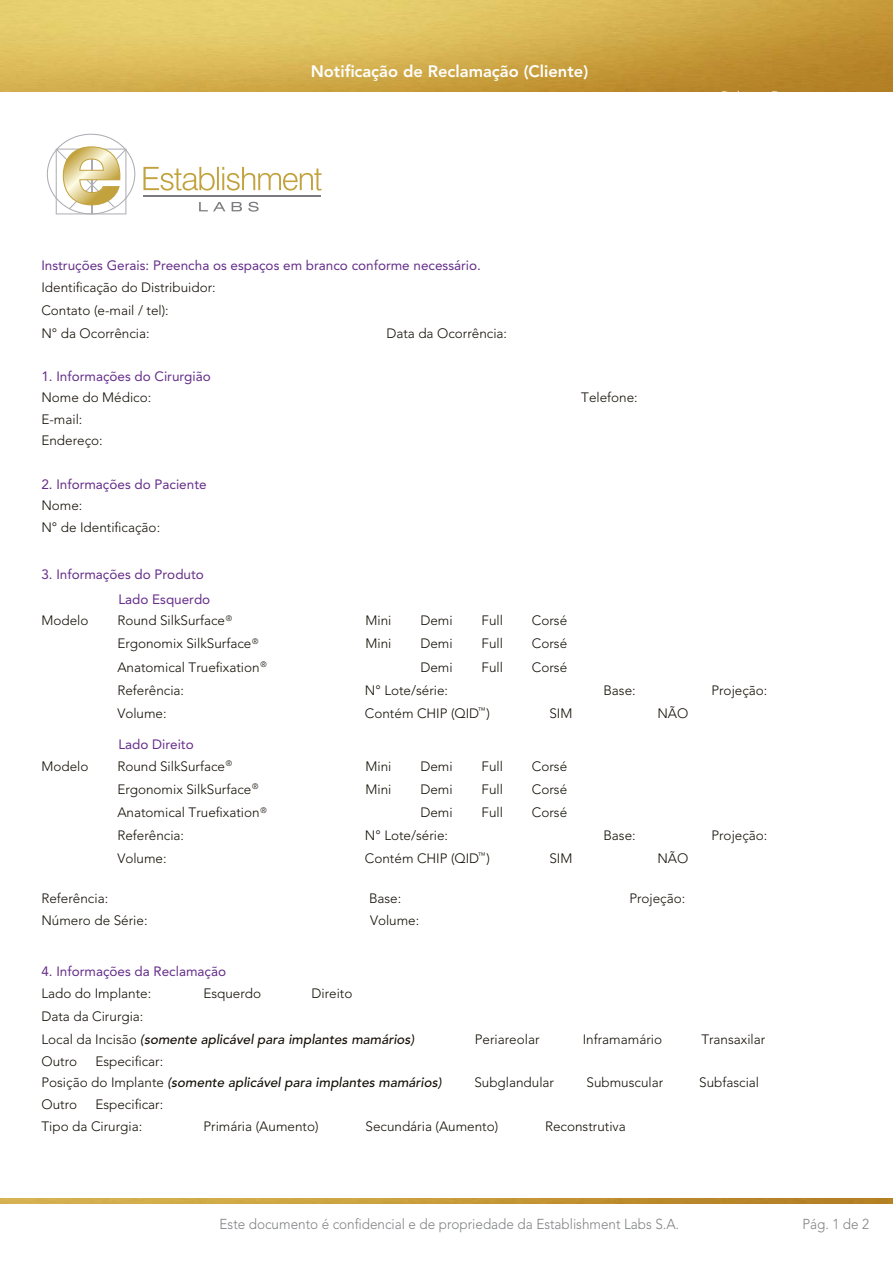
<style>
.page{position:relative;width:893px;height:1263px;background:#fff}
.page>*{position:absolute;margin:0;border:0;box-sizing:border-box;transform-origin:0 0}
.t1{font:800 16.5px "Avenir LT Std";color:#fff}
.t2{font:300 14.4px "Avenir LT Std";color:#808285;scale:.94 1}
.t3{font:300 13.5px/23.1px "Avenir LT Std";color:#141006}
.t4{font:13.5px "Avenir LT Std";color:#652d89}
.t5{font:italic 500 13.5px/23.1px "Avenir LT Std";color:#141006}
.t6{font:300 7.8px "Avenir LT Std";color:#141006}
.s1{font-weight:300;font-style:normal}
</style>
<div class="page">
<img style="left:0;top:0;width:893px;height:91px">
<img style="left:0;top:1198px;width:893px;height:5px">
<svg style="left:47px;top:134px;width:88px;height:80px"></svg>
<svg style="left:143px;top:167px;width:72px;height:24px"></svg>
<hr style="left:217px;top:167px;width:2px;height:23px;background:#c2a23d">
<svg style="left:222px;top:167px;width:100px;height:24px"></svg>
<svg style="left:199px;top:202px;width:26px;height:9px"></svg>
<svg style="left:232px;top:202px;width:10px;height:9px"></svg>
<svg style="left:248px;top:202px;width:11px;height:10px"></svg>
<hr style="left:144px;top:195px;width:177px;height:1px;background:#7c7b80">
<p class="t1" style="left:311px;top:61px;width:279px">Notificação de Reclamação (Cliente)</p>
<p class="t4" style="left:41px;top:258px;width:441px">Instruções Gerais: Preencha os espaços em branco conforme necessário.</p>
<p class="t3" style="left:41px;top:276px;width:176px">Identificação do Distribuidor:<br>Contato (e-mail / tel):<br>N° da Ocorrência:</p>
<p class="t3" style="left:386px;top:322px;width:122px">Data da Ocorrência:</p>
<p class="t4" style="left:41px;top:368px;width:171px">1. Informações do Cirurgião</p>
<p class="t3" style="left:41px;top:386px;width:111px">Nome do Médico:</p>
<p class="t3" style="left:581px;top:386px;width:58px">Telefone:</p>
<p class="t3" style="left:41px;top:408px;width:63px;line-height:21.6px">E-mail:<br>Endereço:</p>
<p class="t4" style="left:41px;top:476px;width:167px">2. Informações do Paciente</p>
<p class="t3" style="left:41px;top:495px;width:120px;line-height:21.8px">Nome:<br>N° de Identificação:</p>
<p class="t4" style="left:41px;top:566px;width:164px">3. Informações do Produto</p>
<p class="t3" style="left:41px;top:609px;width:49px">Modelo</p>
<p class="t3" style="left:117px;top:609px;width:116px">Round SilkSurface<sup>®</sup></p>
<p class="t3" style="left:365px;top:609px;width:27px">Mini</p>
<p class="t3" style="left:420px;top:609px;width:34px">Demi</p>
<p class="t3" style="left:481px;top:609px;width:23px">Full</p>
<p class="t3" style="left:532px;top:609px;width:37px">Corsé</p>
<p class="t3" style="left:117px;top:632px;width:143px">Ergonomix SilkSurface<sup>®</sup></p>
<p class="t3" style="left:365px;top:632px;width:27px">Mini</p>
<p class="t3" style="left:420px;top:632px;width:34px">Demi</p>
<p class="t3" style="left:481px;top:632px;width:23px">Full</p>
<p class="t3" style="left:532px;top:632px;width:37px">Corsé</p>
<p class="t3" style="left:117px;top:655px;width:151px">Anatomical Truefixation<sup>®</sup></p>
<p class="t3" style="left:420px;top:655px;width:34px">Demi</p>
<p class="t3" style="left:481px;top:655px;width:23px">Full</p>
<p class="t3" style="left:532px;top:655px;width:37px">Corsé</p>
<p class="t3" style="left:117px;top:678px;width:68px">Referência:</p>
<p class="t3" style="left:365px;top:678px;width:85px">N° Lote/série:</p>
<p class="t3" style="left:603px;top:678px;width:34px">Base:</p>
<p class="t3" style="left:711px;top:678px;width:58px">Projeção:</p>
<p class="t3" style="left:117px;top:702px;width:51px">Volume:</p>
<p class="t3" style="left:365px;top:702px;width:126px">Contém CHIP (QID )</p>
<p class="t3" style="left:549px;top:702px;width:25px">SIM</p>
<p class="t3" style="left:657px;top:702px;width:33px">NÃO</p>
<p class="t4" style="left:118px;top:591px;width:93px">Lado Esquerdo</p>
<p class="t6" style="left:478px;top:706px;width:9px">™</p>
<p class="t4" style="left:118px;top:737px;width:77px">Lado Direito</p>
<p class="t3" style="left:41px;top:755px;width:49px">Modelo</p>
<p class="t3" style="left:117px;top:755px;width:116px">Round SilkSurface<sup>®</sup></p>
<p class="t3" style="left:365px;top:755px;width:27px">Mini</p>
<p class="t3" style="left:420px;top:755px;width:34px">Demi</p>
<p class="t3" style="left:481px;top:755px;width:23px">Full</p>
<p class="t3" style="left:532px;top:755px;width:37px">Corsé</p>
<p class="t3" style="left:117px;top:778px;width:143px">Ergonomix SilkSurface<sup>®</sup></p>
<p class="t3" style="left:365px;top:778px;width:27px">Mini</p>
<p class="t3" style="left:420px;top:778px;width:34px">Demi</p>
<p class="t3" style="left:481px;top:778px;width:23px">Full</p>
<p class="t3" style="left:532px;top:778px;width:37px">Corsé</p>
<p class="t3" style="left:117px;top:801px;width:151px">Anatomical Truefixation<sup>®</sup></p>
<p class="t3" style="left:420px;top:801px;width:34px">Demi</p>
<p class="t3" style="left:481px;top:801px;width:23px">Full</p>
<p class="t3" style="left:532px;top:801px;width:37px">Corsé</p>
<p class="t3" style="left:117px;top:824px;width:68px">Referência:</p>
<p class="t3" style="left:365px;top:824px;width:85px">N° Lote/série:</p>
<p class="t3" style="left:603px;top:824px;width:34px">Base:</p>
<p class="t3" style="left:711px;top:824px;width:58px">Projeção:</p>
<p class="t3" style="left:117px;top:847px;width:51px">Volume:</p>
<p class="t3" style="left:365px;top:847px;width:126px">Contém CHIP (QID )</p>
<p class="t3" style="left:549px;top:847px;width:25px">SIM</p>
<p class="t3" style="left:657px;top:847px;width:33px">NÃO</p>
<p class="t6" style="left:478px;top:850px;width:9px">™</p>
<p class="t3" style="left:41px;top:887px;width:68px">Referência:</p>
<p class="t3" style="left:369px;top:887px;width:34px">Base:</p>
<p class="t3" style="left:629px;top:887px;width:57px">Projeção:</p>
<p class="t3" style="left:41px;top:909px;width:108px">Número de Série:</p>
<p class="t3" style="left:370px;top:909px;width:51px">Volume:</p>
<p class="t4" style="left:41px;top:964px;width:186px">4. Informações da Reclamação</p>
<p class="t3" style="left:41px;top:982px;width:111px">Lado do Implante:</p>
<p class="t3" style="left:203px;top:982px;width:59px">Esquerdo</p>
<p class="t3" style="left:311px;top:982px;width:42px">Direito</p>
<p class="t5" style="left:41px;top:1005px;width:374px"><span class="s1">Data da Cirurgia:<br>Local da Incisão</span> (somente aplicável para implantes mamários)</p>
<p class="t5" style="left:41px;top:1050px;width:402px;line-height:21.6px;text-indent:54px"><span class="s1">Especificar:<br>Posição do Implante</span> (somente aplicável para implantes mamários)</p>
<p class="t3" style="left:41px;top:1049px;width:37px">Outro</p>
<p class="t3" style="left:475px;top:1028px;width:66px">Periareolar</p>
<p class="t3" style="left:583px;top:1028px;width:81px">Inframamário</p>
<p class="t3" style="left:701px;top:1028px;width:65px">Transaxilar</p>
<p class="t3" style="left:474px;top:1071px;width:81px">Subglandular</p>
<p class="t3" style="left:586px;top:1071px;width:78px">Submuscular</p>
<p class="t3" style="left:699px;top:1071px;width:61px">Subfascial</p>
<p class="t3" style="left:41px;top:1094px;width:123px;line-height:21.6px;text-indent:54px">Especificar:<br>Tipo da Cirurgia:</p>
<p class="t3" style="left:41px;top:1093px;width:37px">Outro</p>
<p class="t3" style="left:203px;top:1115px;width:117px">Primária (Aumento)</p>
<p class="t3" style="left:365px;top:1115px;width:134px">Secundária (Aumento)</p>
<p class="t3" style="left:545px;top:1115px;width:82px">Reconstrutiva</p>
<p class="t2" style="left:220px;top:1215px;width:490px">Este documento é confidencial e de propriedade da Establishment Labs S.A.</p>
<p class="t2" style="left:802px;top:1215px;width:73px">Pág. 1 de 2</p>
</div>
